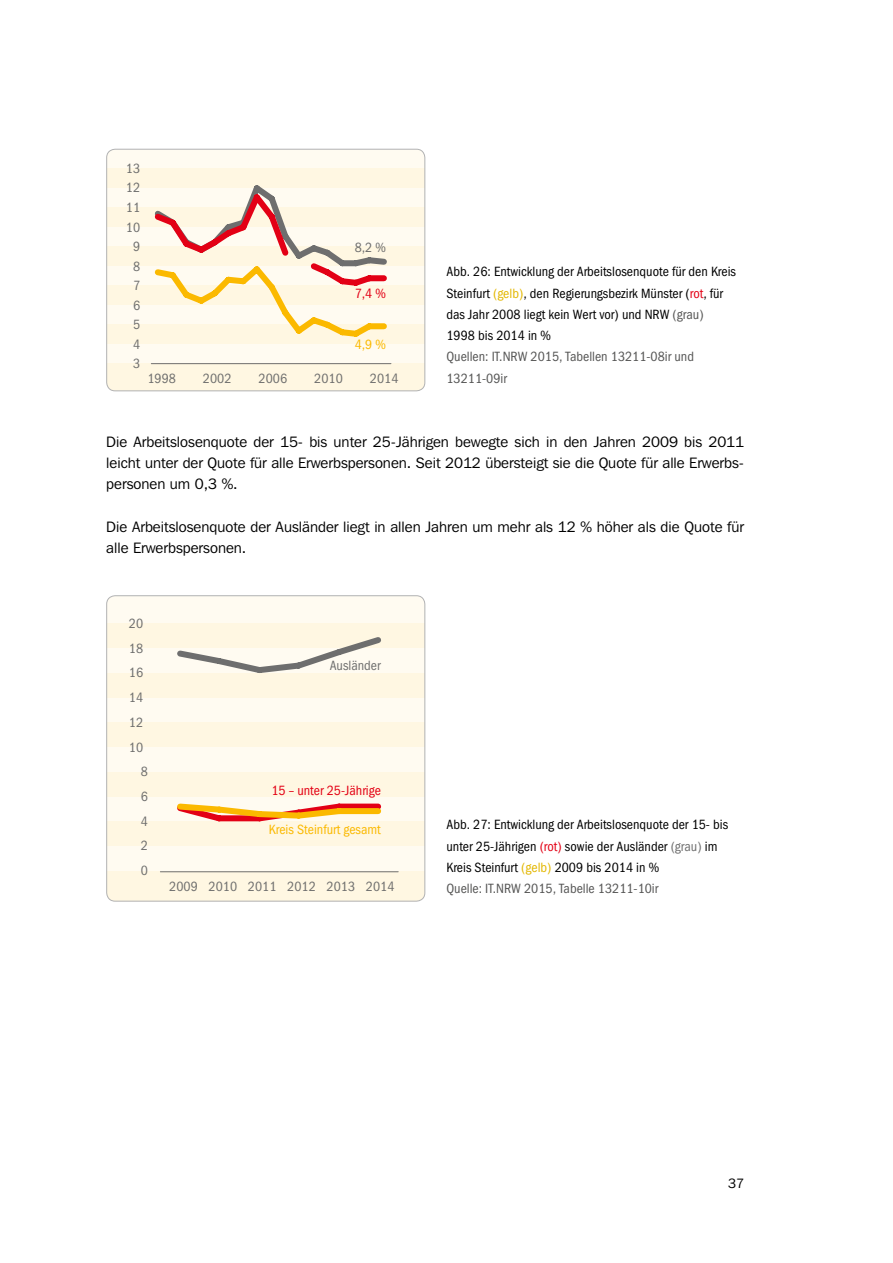
<style>
.page{position:relative;width:893px;height:1263px;background:#fff}
.page>*{position:absolute;margin:0;border:0;box-sizing:border-box;transform-origin:0 0}
.t1{font:15px/21.3px "Franklin Gothic IT Cby BT";color:#000;text-align:justify}
.t2{font:13.5px/21.3px "Franklin Gothic Book Cond A";color:#000}
.t3{font:13.5px "Franklin Gothic Book Cond A";color:#6f6f6e}
.t4{font:13.5px/21.3px "Franklin Gothic Book Cond A";color:#565655}
.t5{font:13.5px "Franklin Gothic Book Cond A";color:#fbb900}
.t6{font:13.5px "Franklin Gothic Book Cond A";color:#e30015}
.t7{font:13.5px "Franklin Gothic Book Cond A";color:#6e6e6e}
.t8{font:13.5px "Franklin Gothic IT Cby BT";color:#000}
.s1{color:#e3b700}
.s2{color:#e30015}
.s3{color:#565655}
.s4{color:#6e6e6e}
</style>
<div class="page">
<div style="left:107px;top:149px;width:318px;height:242px;background:#fffbf1;border-radius:9px"></div>
<div style="left:107px;top:169px;width:318px;height:19px;background:#fff7e2"></div>
<div style="left:107px;top:208px;width:318px;height:19px;background:#fff7e2"></div>
<div style="left:107px;top:247px;width:318px;height:19px;background:#fff7e2"></div>
<div style="left:107px;top:286px;width:318px;height:19px;background:#fff7e2"></div>
<div style="left:107px;top:325px;width:318px;height:19px;background:#fff7e2"></div>
<div style="left:107px;top:364px;width:318px;height:27px;background:#fff7e2"></div>
<hr style="left:151px;top:363px;width:240px;height:1px;background:#6e6e6e">
<svg style="left:150px;top:185px;width:240px;height:152px"></svg>
<div style="left:106px;top:149px;width:319px;height:242px;border:1px solid #b1b2b3;border-radius:9px"></div>
<div style="left:107px;top:596px;width:318px;height:305px;background:#fffbf1;border-radius:9px"></div>
<div style="left:107px;top:623px;width:318px;height:25px;background:#fff7e2"></div>
<div style="left:107px;top:673px;width:318px;height:25px;background:#fff7e2"></div>
<div style="left:107px;top:722px;width:318px;height:25px;background:#fff7e2"></div>
<div style="left:107px;top:772px;width:318px;height:25px;background:#fff7e2"></div>
<div style="left:107px;top:821px;width:318px;height:25px;background:#fff7e2"></div>
<div style="left:107px;top:871px;width:318px;height:30px;background:#fff7e2"></div>
<hr style="left:160px;top:871px;width:238px;height:1px;background:#6e6e6e">
<svg style="left:177px;top:637px;width:204px;height:36px"></svg>
<svg style="left:177px;top:803px;width:205px;height:19px"></svg>
<div style="left:106px;top:595px;width:319px;height:306px;border:1px solid #b1b2b3;border-radius:9px"></div>
<p class="t3" style="left:126px;top:160px;width:16px">13</p>
<p class="t3" style="left:126px;top:180px;width:16px">12</p>
<p class="t3" style="left:126px;top:200px;width:16px">11</p>
<p class="t3" style="left:126px;top:219px;width:16px">10</p>
<p class="t3" style="left:133px;top:239px;width:9px">9</p>
<p class="t3" style="left:133px;top:258px;width:9px">8</p>
<p class="t3" style="left:133px;top:278px;width:9px">7</p>
<p class="t3" style="left:133px;top:297px;width:9px">6</p>
<p class="t3" style="left:133px;top:317px;width:9px">5</p>
<p class="t3" style="left:133px;top:336px;width:9px">4</p>
<p class="t3" style="left:133px;top:356px;width:9px">3</p>
<p class="t7" style="left:355px;top:239px;width:33px">8,2 %</p>
<p class="t6" style="left:355px;top:286px;width:33px">7,4 %</p>
<p class="t5" style="left:355px;top:336px;width:33px">4,9 %</p>
<p class="t3" style="left:147px;top:371px;width:30px">1998</p>
<p class="t3" style="left:203px;top:371px;width:30px">2002</p>
<p class="t3" style="left:259px;top:371px;width:30px">2006</p>
<p class="t3" style="left:314px;top:371px;width:30px">2010</p>
<p class="t3" style="left:370px;top:371px;width:30px">2014</p>
<p class="t2" style="left:446px;top:261px;width:291px">Abb. 26: Entwicklung der Arbeitslosenquote für den Kreis Steinfurt <span class="s1">(gelb)</span>, den Regierungsbezirk Münster (<span class="s2">rot</span>, für das Jahr 2008 liegt kein Wert vor) und NRW <span class="s3">(grau)<br></span>1998 bis 2014 in %</p>
<p class="t4" style="left:446px;top:346px;width:249px">Quellen: IT.NRW 2015, Tabellen 13211-08ir und<br>13211-09ir</p>
<p class="t1" style="left:106px;top:430px;width:639px">Die Arbeitslosenquote der 15- bis unter 25-Jährigen bewegte sich in den Jahren 2009 bis 2011 leicht unter der Quote für alle Erwerbspersonen. Seit 2012 übersteigt sie die Quote für alle Erwerbs&shy;personen um 0,3 %.</p>
<p class="t1" style="left:106px;top:515px;width:639px">Die Arbeitslosenquote der Ausländer liegt in allen Jahren um mehr als 12 % höher als die Quote für alle Erwerbspersonen.</p>
<p class="t3" style="left:129px;top:616px;width:16px">20</p>
<p class="t3" style="left:129px;top:640px;width:16px">18</p>
<p class="t3" style="left:129px;top:665px;width:16px">16</p>
<p class="t3" style="left:129px;top:690px;width:16px">14</p>
<p class="t3" style="left:129px;top:714px;width:16px">12</p>
<p class="t3" style="left:129px;top:739px;width:16px">10</p>
<p class="t3" style="left:141px;top:764px;width:9px">8</p>
<p class="t3" style="left:141px;top:788px;width:9px">6</p>
<p class="t3" style="left:141px;top:813px;width:9px">4</p>
<p class="t3" style="left:141px;top:838px;width:9px">2</p>
<p class="t3" style="left:141px;top:863px;width:9px">0</p>
<p class="t3" style="left:330px;top:657px;width:53px">Ausländer</p>
<p class="t6" style="left:271px;top:783px;width:111px">15 – unter 25-Jährige</p>
<p class="t5" style="left:269px;top:821px;width:113px">Kreis Steinfurt gesamt</p>
<p class="t2" style="left:446px;top:814px;width:283px">Abb. 27: Entwicklung der Arbeitslosenquote der 15- bis unter 25-Jährigen <span class="s2">(rot)</span> sowie der Ausländer <span class="s4">(grau)</span> im Kreis Steinfurt <span class="s1">(gelb)</span> 2009 bis 2014 in %<br><span class="s3">Quelle: IT.NRW 2015, Tabelle 13211-10ir</span></p>
<p class="t3" style="left:169px;top:879px;width:227px">2009 2010 2011 2012 2013 2014</p>
<p class="t8" style="left:728px;top:1175px;width:18px">37</p>
</div>
